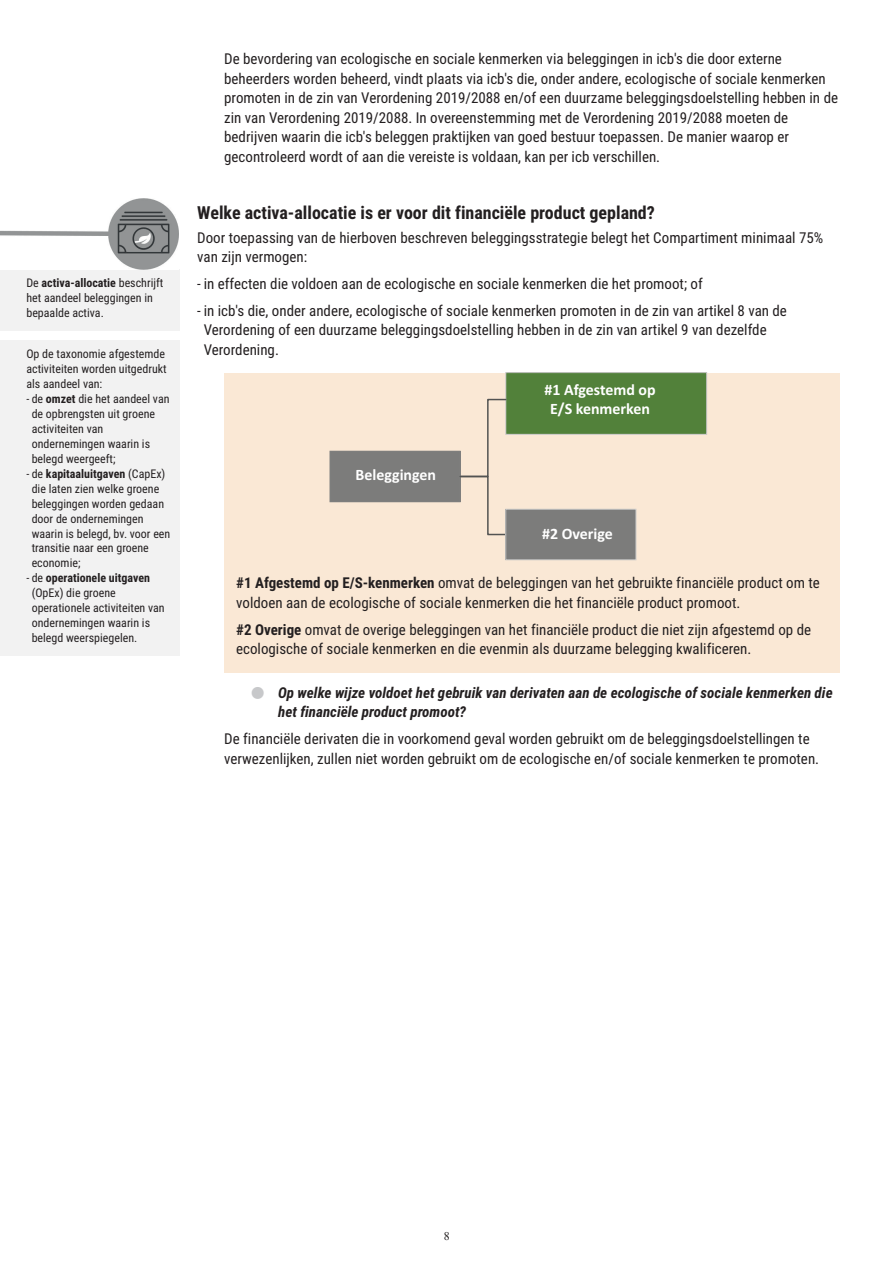
<style>
.page{position:relative;width:893px;height:1263px;background:#fff}
.page>*{position:absolute;margin:0;border:0;box-sizing:border-box;transform-origin:0 0}
.t1{font:700 18px "Roboto Condensed";color:#231f20}
.t2{font:700 15.9px/19px "Calibri";color:#fff;text-align:center}
.t3{font:15px/19.5px "Roboto Condensed";color:#231f20}
.t4{font:italic 700 15px/19.5px "Roboto Condensed";color:#231f20}
.t5{font:12px/15px "Roboto Condensed";color:#231f20}
.t6{font:12px "Times New Roman";color:#231f20}
.s1{font-weight:700}
.s2{font-family:"Universal Newswith Comm Pi";font-weight:400;font-style:normal;color:#c7c8ca}
</style>
<div class="page">
<div style="left:0;top:269px;width:179px;height:62px;background:#f2f2f2"></div>
<div style="left:0;top:340px;width:179px;height:316px;background:#f2f2f2"></div>
<div style="left:224px;top:373px;width:615px;height:299px;background:#fae8d5"></div>
<img style="left:0;top:199px;width:178px;height:70px">
<div style="left:330px;top:451px;width:130px;height:51px;background:#7c7c7b"></div>
<div style="left:505px;top:509px;width:130px;height:51px;background:#7c7c7b"></div>
<div style="left:505px;top:509px;width:130px;height:51px;border:1px solid #c7c7c6"></div>
<div style="left:505px;top:372px;width:201px;height:62px;background:#52813a"></div>
<div style="left:505px;top:372px;width:201px;height:62px;border:1px solid #c7c7c6"></div>
<svg style="left:458px;top:398px;width:49px;height:138px"></svg>
<p class="t5" style="left:26px;top:277px;width:138px">De <span class="s1">activa-allocatie</span> beschrijft het aandeel beleggingen in bepaalde activa.</p>
<p class="t5" style="left:26px;top:347px;width:142px">Op de taxonomie afgestemde activiteiten worden uitgedrukt als aandeel van:</p>
<p class="t5" style="left:32px;top:392px;width:139px;text-indent:-5px">- de <span class="s1">omzet</span> die het aandeel van de opbrengsten uit groene activiteiten van ondernemingen waarin is belegd weergeeft;</p>
<p class="t5" style="left:32px;top:467px;width:140px;text-indent:-5px">- de <span class="s1">kapitaaluitgaven</span> (CapEx) die laten zien welke groene beleggingen worden gedaan door de ondernemingen waarin is belegd, bv. voor een transitie naar een groene economie;</p>
<p class="t5" style="left:32px;top:571px;width:134px;text-indent:-5px">- de <span class="s1">operationele uitgaven </span>(OpEx) die groene operationele activiteiten van ondernemingen waarin is belegd weerspiegelen.</p>
<p class="t3" style="left:224px;top:51px;width:615px">De bevordering van ecologische en sociale kenmerken via beleggingen in icb's die door externe beheerders worden beheerd, vindt plaats via icb's die, onder andere, ecologische of sociale kenmerken promoten in de zin van Verordening 2019/2088 en/of een duurzame beleggingsdoelstelling hebben in de zin van Verordening 2019/2088. In overeenstemming met de Verordening 2019/2088 moeten de bedrijven waarin die icb's beleggen praktijken van goed bestuur toepassen. De manier waarop er gecontroleerd wordt of aan die vereiste is voldaan, kan per icb verschillen.</p>
<p class="t1" style="left:197px;top:205px;width:459px">Welke activa-allocatie is er voor dit financiële product gepland?</p>
<p class="t3" style="left:197px;top:229px;width:627px">Door toepassing van de hierboven beschreven beleggingsstrategie belegt het Compartiment minimaal 75% van zijn vermogen:</p>
<p class="t3" style="left:197px;top:275px;width:507px">- in effecten die voldoen aan de ecologische en sociale kenmerken die het promoot; of</p>
<p class="t3" style="left:204px;top:302px;width:584px;text-indent:-7px">- in icb's die, onder andere, ecologische of sociale kenmerken promoten in de zin van artikel 8 van de<br>Verordening of een duurzame beleggingsdoelstelling hebben in de zin van artikel 9 van dezelfde<br>Verordening.</p>
<p class="t2" style="left:355px;top:467px;width:82px">Beleggingen</p>
<p class="t2" style="left:544px;top:381px;width:112px">#1 Afgestemd op<br>E/S kenmerken</p>
<p class="t2" style="left:542px;top:525px;width:72px">#2 Overige</p>
<p class="t3" style="left:236px;top:574px;width:585px"><span class="s1">#1 Afgestemd op E/S-kenmerken</span> omvat de beleggingen van het gebruikte financiële product om te voldoen aan de ecologische of sociale kenmerken die het financiële product promoot.</p>
<p class="t3" style="left:236px;top:621px;width:576px"><span class="s1">#2 Overige</span> omvat de overige beleggingen van het financiële product die niet zijn afgestemd op de ecologische of sociale kenmerken en die evenmin als duurzame belegging kwalificeren.</p>
<p class="t4" style="left:278px;top:684px;width:556px;text-indent:-27px"><span class="s2">-</span> Op welke wijze voldoet het gebruik van derivaten aan de ecologische of sociale kenmerken die het financiële product promoot?</p>
<p class="t3" style="left:224px;top:730px;width:596px">De financiële derivaten die in voorkomend geval worden gebruikt om de beleggingsdoelstellingen te verwezenlijken, zullen niet worden gebruikt om de ecologische en/of sociale kenmerken te promoten.</p>
<p class="t6" style="left:443px;top:1231px;width:7px">8</p>
</div>
